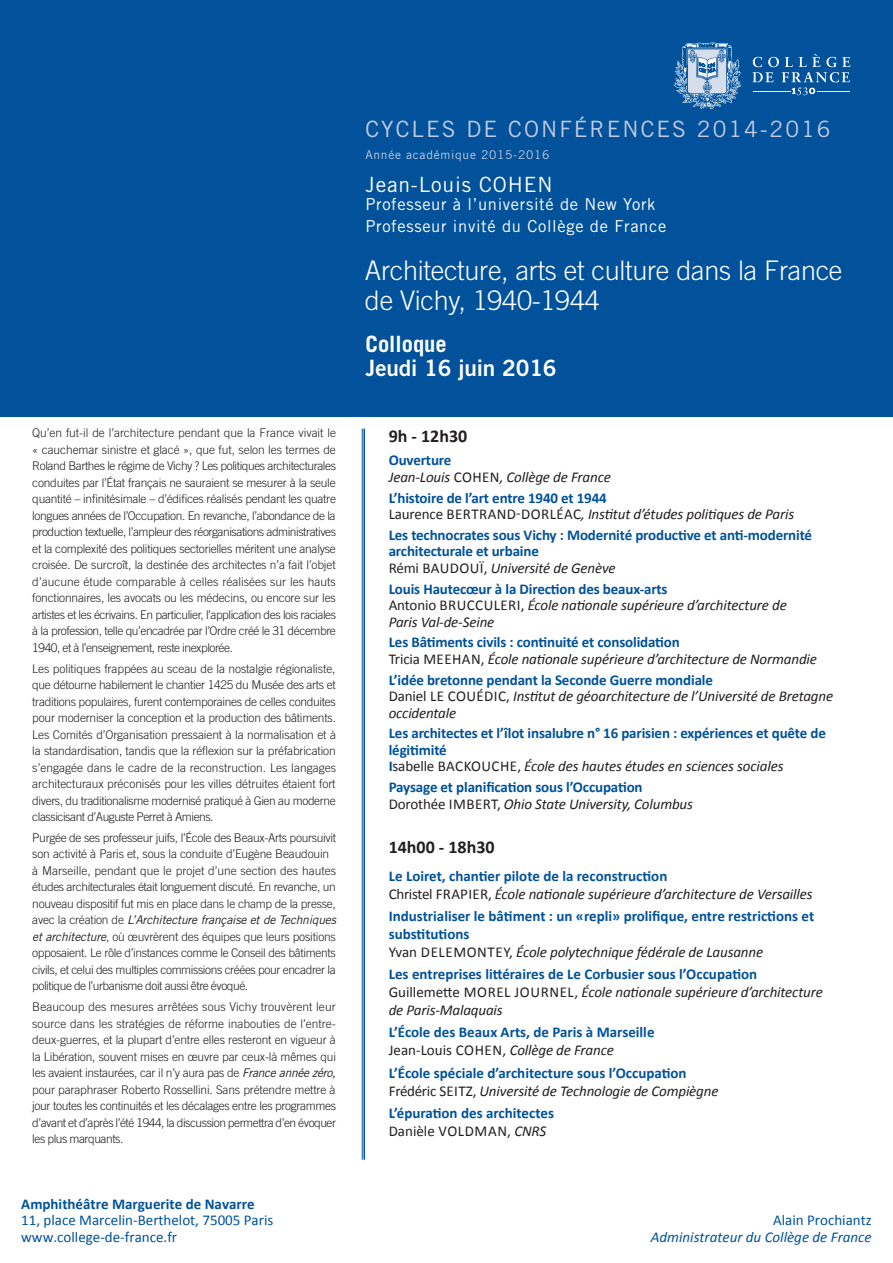
<style>
.page{position:relative;width:893px;height:1263px;background:#fff}
.page>*{position:absolute;margin:0;border:0;box-sizing:border-box;transform-origin:0 0}
.t1{font:300 27px/30px "Trade Gothic LT Std";letter-spacing:-.01em;color:#fff}
.t2{font:22.5px "Trade Gothic LT Std";letter-spacing:.09em;color:#c3cbe4}
.t3{font:22.5px "Trade Gothic LT Std Bd 2";letter-spacing:-.005em;color:#fff}
.t4{font:700 22.5px "Trade Gothic LT Std";color:#fff}
.t5{font:21px "Trade Gothic LT Std";letter-spacing:.04em;color:#fff}
.t6{font:700 18px "Calibri";color:#231f20}
.t7{font:16.5px "Trade Gothic LT Std";letter-spacing:.04em;color:#fff}
.t8{font:italic 15px/16.5px "Calibri";letter-spacing:-.01em;color:#231f20}
.Style_de_paragraphe{font:700 15px/18px "Calibri";letter-spacing:-.01em;color:#01529a}
.Style_de_paragraphe-2{font:15px "Calibri";color:#01529a}
.Style_de_paragraphe-3{font:italic 15px "Calibri";color:#01529a}
.biographie_C10_5{font:300 12px/16.5px "Trade Gothic LT Std";letter-spacing:-.035em;color:#231f20;text-align:justify}
.t9{font:12px "Trade Gothic LT Std";letter-spacing:.06em;color:#c3cbe4}
.s1{font-weight:400;font-style:italic}
.s2{font-weight:700;font-style:normal;color:#01529a}
.s3{font-style:normal}
.s4{font-weight:400;color:#231f20}
.s5{font-weight:400;font-style:italic;color:#231f20}
</style>
<div class="page">
<div style="left:0;top:0;width:893px;height:417px;background:#01529a"></div>
<svg style="left:752px;top:54px;width:98px;height:41px"></svg>
<hr style="left:753px;top:91px;width:37px;height:1px;background:#fff">
<hr style="left:817px;top:91px;width:33px;height:1px;background:#fff">
<svg style="left:674px;top:43px;width:67px;height:66px"></svg>
<hr style="left:362px;top:429px;width:1px;height:731px;background:#01529a">
<hr style="left:363px;top:429px;width:2px;height:731px;background:#01529a">
<p class="biographie_C10_5" style="left:32px;top:425px;width:305px">Qu’en fut-il de l’architecture pendant que la France vivait le « cauchemar sinistre et glacé », que fut, selon les termes de Roland Barthes le régime de Vichy ? Les politiques architecturales conduites par l’État français ne sauraient se mesurer à la seule quantité – infinitésimale – d’édifices réalisés pendant les quatre longues années de l’Occupation. En revanche, l’abondance de la production textuelle, l’ampleur des réorganisations administratives et la complexité des politiques sectorielles méritent une analyse croisée. De surcroît, la destinée des architectes n’a fait l’objet d’aucune étude comparable à celles réalisées sur les hauts fonctionnaires, les avocats ou les médecins, ou encore sur les artistes et les écrivains. En particulier, l’application des lois raciales à la profession, telle qu’encadrée par l’Ordre créé le 31 décembre 1940, et à l’enseignement, reste inexplorée.</p>
<p class="biographie_C10_5" style="left:32px;top:660px;width:305px">Les politiques frappées au sceau de la nostalgie régionaliste, que détourne habilement le chantier 1425 du Musée des arts et traditions populaires, furent contemporaines de celles conduites pour moderniser la conception et la production des bâtiments.<br>Les Comités d’Organisation pressaient à la normalisation et à la standardisation, tandis que la réflexion sur la préfabrication s’engagée dans le cadre de la reconstruction. Les langages architecturaux préconisés pour les villes détruites étaient fort divers, du traditionalisme modernisé pratiqué à Gien au moderne classicisant d’Auguste Perret à Amiens.</p>
<p class="biographie_C10_5" style="left:32px;top:829px;width:305px;text-align:left">Purgée de ses professeur juifs, l’École des Beaux-Arts poursuivit son activité à Paris et, sous la conduite d’Eugène Beaudouin à Marseille, pendant que le projet d’une section des hautes études architecturales était longuement discuté. En revanche, un nouveau dispositif fut mis en place dans le champ de la presse, avec la création de <span class="s1">L’Architecture française et de Techniques et architecture</span>, où œuvrèrent des équipes que leurs positions opposaient. Le rôle d’instances comme le Conseil des bâtiments civils, et celui des multiples commissions créées pour encadrer la politique de l’urbanisme doit aussi être évoqué.</p>
<p class="biographie_C10_5" style="left:32px;top:998px;width:305px">Beaucoup des mesures arrêtées sous Vichy trouvèrent leur source dans les stratégies de réforme inabouties de l’entre&shy;deux-guerres, et la plupart d’entre elles resteront en vigueur à la Libération, souvent mises en œuvre par ceux-là mêmes qui les avaient instaurées, car il n’y aura pas de <span class="s1">France année zéro, </span>pour paraphraser Roberto Rossellini. Sans prétendre mettre à jour toutes les continuités et les décalages entre les programmes d’avant et d’après l’été 1944, la discussion permettra d’en évoquer les plus marquants.</p>
<p class="Style_de_paragraphe" style="left:21px;top:1195px;width:235px">Amphithéâtre Marguerite de Navarre</p>
<p class="Style_de_paragraphe-2" style="left:21px;top:1211px;width:254px">11, place Marcelin-Berthelot, 75005 Paris</p>
<p class="Style_de_paragraphe-2" style="left:21px;top:1227px;width:157px">www.college-de-france.fr</p>
<p class="t2" style="left:365px;top:115px;width:467px">CYCLES DE CONFÉRENCES 2014-2016</p>
<p class="t9" style="left:365px;top:147px;width:185px">Année académique 2015-2016</p>
<p class="t5" style="left:365px;top:172px;width:189px">Jean-Louis COHEN</p>
<p class="t7" style="left:365px;top:194px;width:292px">Professeur à l’université de New York</p>
<p class="t7" style="left:365px;top:217px;width:302px">Professeur invité du Collège de France</p>
<p class="t1" style="left:365px;top:255px;width:479px">Architecture, arts et culture dans la France de Vichy, 1940-1944</p>
<p class="t4" style="left:365px;top:330px;width:83px">Colloque</p>
<p class="t3" style="left:365px;top:354px;width:193px">Jeudi 16 juin 2016</p>
<p class="t6" style="left:389px;top:425px;width:80px">9h - 12h30</p>
<p class="t8" style="left:389px;top:452px;width:224px"><span class="s2">Ouverture<br></span>Jean-Louis <span class="s3">COHEN</span>, Collège de France</p>
<p class="t8" style="left:389px;top:489px;width:407px"><span class="s2">L’histoire de l’art entre 1940 et 1944<br></span><span class="s3">Laurence BERTRAND-DORLÉAC</span>, Institut d’études politiques de Paris</p>
<p class="Style_de_paragraphe" style="left:389px;top:527px;width:425px;line-height:16.5px">Les technocrates sous Vichy : Modernité productive et anti-modernité architecturale et urbaine<br><span class="s4">Rémi BAUDOUÏ,</span> <span class="s5">Université de Genève</span></p>
<p class="t8" style="left:389px;top:580px;width:400px"><span class="s2">Louis Hautecœur à la Direction des beaux-arts<br></span><span class="s3">Antonio BRUCCULERI,</span> École nationale supérieure d’architecture de<br>Paris Val-de-Seine</p>
<p class="t8" style="left:389px;top:634px;width:430px"><span class="s2">Les Bâtiments civils : continuité et consolidation<br></span><span class="s3">Tricia MEEHAN,</span> École nationale supérieure d’architecture de Normandie</p>
<p class="t8" style="left:389px;top:671px;width:446px"><span class="s2">L’idée bretonne pendant la Seconde Guerre mondiale<br></span><span class="s3">Daniel LE COUÉDIC,</span> Institut de géoarchitecture de l’Université de Bretagne occidentale</p>
<p class="Style_de_paragraphe" style="left:389px;top:725px;width:439px;line-height:16.5px">Les architectes et l’îlot insalubre n° 16 parisien : expériences et quête de légitimité</p>
<p class="t8" style="left:389px;top:758px;width:396px"><span class="s2">I</span><span class="s3">sabelle BACKOUCHE,</span> École des hautes études en sciences sociales</p>
<p class="Style_de_paragraphe" style="left:389px;top:779px;width:306px;line-height:16.5px">Paysage et planification sous l’Occupation<br><span class="s4">Dorothée IMBERT,</span> <span class="s5">Ohio State University, Columbus</span></p>
<p class="t6" style="left:389px;top:836px;width:107px">14h00 - 18h30</p>
<p class="t8" style="left:389px;top:866px;width:425px;line-height:18px"><span class="s2">Le Loiret, chantier pilote de la reconstruction<br></span><span class="s3">Christel FRAPIER,</span> École nationale supérieure d’architecture de Versailles</p>
<p class="Style_de_paragraphe" style="left:389px;top:907px;width:427px">Industrialiser le bâtiment : un «repli» prolifique, entre restrictions et substitutions<br><span class="s4">Yvan DELEMONTEY,</span> <span class="s5">École polytechnique fédérale de Lausanne</span></p>
<p class="t8" style="left:389px;top:965px;width:436px;line-height:18px"><span class="s2">Les entreprises littéraires de Le Corbusier sous l’Occupation<br></span><span class="s3">Guillemette MOREL JOURNEL,</span> École nationale supérieure d’architecture de Paris-Malaquais</p>
<p class="Style_de_paragraphe" style="left:389px;top:1023px;width:267px">L’École des Beaux Arts, de Paris à Marseille<br><span class="s4">Jean-Louis COHEN,</span> <span class="s5">Collège de France</span></p>
<p class="Style_de_paragraphe" style="left:389px;top:1064px;width:331px">L’École spéciale d’architecture sous l’Occupation<br><span class="s4">Frédéric SEITZ,</span> <span class="s5">Université de Technologie de Compiègne</span></p>
<p class="Style_de_paragraphe" style="left:389px;top:1104px;width:167px">L’épuration des architectes<br><span class="s4">Danièle VOLDMAN,</span> <span class="s5">CNRS</span></p>
<p class="Style_de_paragraphe-2" style="left:773px;top:1211px;width:100px">Alain Prochiantz</p>
<p class="Style_de_paragraphe-3" style="left:651px;top:1226px;width:222px">Administrateur du Collège de France</p>
</div>
